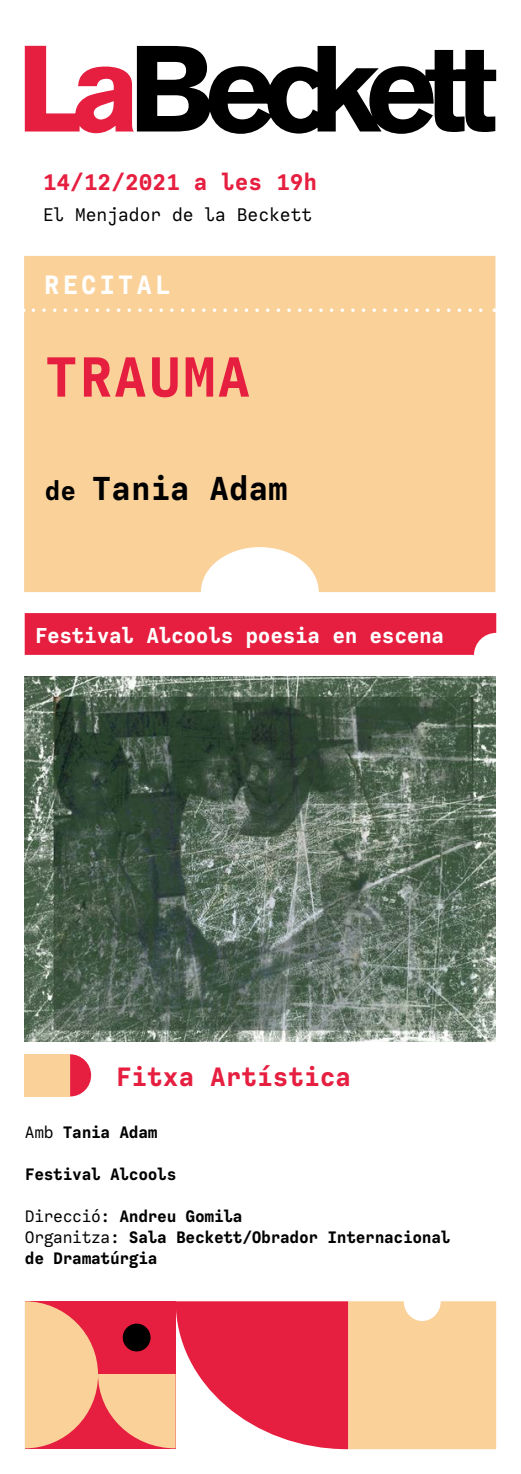
<style>
.page{position:relative;width:521px;height:1474px;background:#fff}
.page>*{position:absolute;margin:0;border:0;box-sizing:border-box;transform-origin:0 0}
.t1{font:700 59.5px "Calling Code";letter-spacing:.02em;color:#e61e3f}
.t2{font:700 35px "Calling Code";color:#000}
.t3{font:700 28px "Calling Code";color:#e61e3f}
.t4{font:700 28px "Calling Code";letter-spacing:.1em;color:#fff}
.t5{font:700 24.5px "Calling Code";color:#e61e3f}
.t6{font:700 22.75px "Calling Code";letter-spacing:-.015em;color:#fff}
.t7{font:19.25px "Calling Code";color:#000}
.t8{font:700 17.5px/21px "Calling Code";letter-spacing:-.02em;color:#000}
.s1{font-size:28px}
.s2{font-weight:400}
</style>
<div class="page">
<svg style="left:25px;top:46px;width:109px;height:87px"></svg>
<svg style="left:137px;top:46px;width:359px;height:88px;fill:#000"></svg>
<div style="left:25px;top:613px;width:471px;height:42px;background:#e61e3f"></div>
<div style="left:24px;top:256px;width:471px;height:336px;background:#fad199"></div>
<svg style="left:33px;top:308px;width:462px;height:4px;background:#fadbaf"></svg>
<img style="left:25px;top:676px;width:471px;height:365px">
<svg style="left:70px;top:1054px;width:21px;height:42px"></svg>
<div style="left:25px;top:1054px;width:45px;height:42px;background:#fad199"></div>
<svg style="left:25px;top:1301px;width:471px;height:148px;background:#f28a7c"></svg>
<div style="left:123px;top:1323px;width:28px;height:28px;background:#000;border-radius:50%"></div>
<h3 class="t5" style="left:43px;top:167px;width:276px">14/12/2021 a les 19h</h3>
<p class="t7" style="left:43px;top:203px;width:271px">El Menjador de la Beckett</p>
<h3 class="t4" style="left:44px;top:268px;width:128px">RECITAL</h3>
<h1 class="t1" style="left:45px;top:340px;width:207px">TRAUMA</h1>
<h2 class="t2" style="left:45px;top:466px;width:245px"><span class="s1">de</span> Tania Adam</h2>
<h3 class="t6" style="left:35px;top:621px;width:411px">Festival Alcools poesia en escena</h3>
<h3 class="t3" style="left:116px;top:1059px;width:237px">Fitxa Artística</h3>
<p class="t8" style="left:25px;top:1122px;width:134px"><span class="s2">Amb</span> Tania Adam</p>
<p class="t8" style="left:25px;top:1164px;width:153px">Festival Alcools</p>
<p class="t8" style="left:25px;top:1206px;width:427px"><span class="s2">Direcció:</span> Andreu Gomila<br><span class="s2">Organitza:</span> Sala Beckett/Obrador Internacional de Dramatúrgia</p>
</div>
